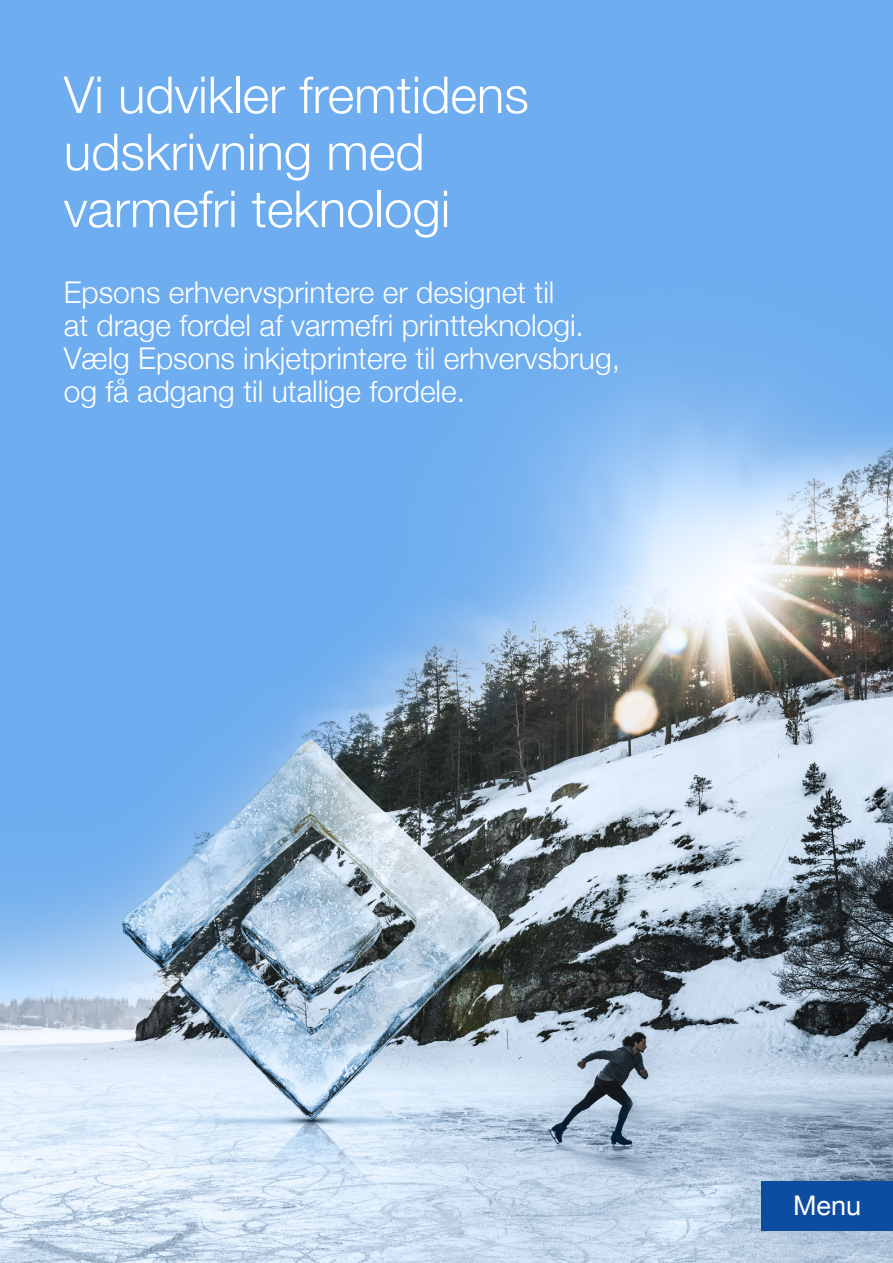
<style>
.page{position:relative;width:893px;height:1263px;background:#fff}
.page>*{position:absolute;margin:0;border:0;box-sizing:border-box;transform-origin:0 0}
.t1{font:300 51px/57px "Helvetica Neue";color:#fff}
.t2{font:300 30px/33px "Helvetica Neue";color:#fff}
.t3{font:27px "Helvetica Neue";color:#fff}
</style>
<div class="page">
<img style="left:0;top:0;width:893px;height:1263px">
<div style="left:761px;top:1181px;width:132px;height:50px;background:#0d4da1"></div>
<p class="t1" style="left:64px;top:63px;width:467px">Vi udvikler fremtidens udskrivning med varmefri teknologi</p>
<p class="t2" style="left:64px;top:273px;width:558px">Epsons erhvervsprintere er designet til<br>at drage fordel af varmefri printteknologi.<br>Vælg Epsons inkjetprintere til erhvervsbrug, og få adgang til utallige fordele.</p>
<p class="t3" style="left:793px;top:1186px;width:70px">Menu</p>
</div>
